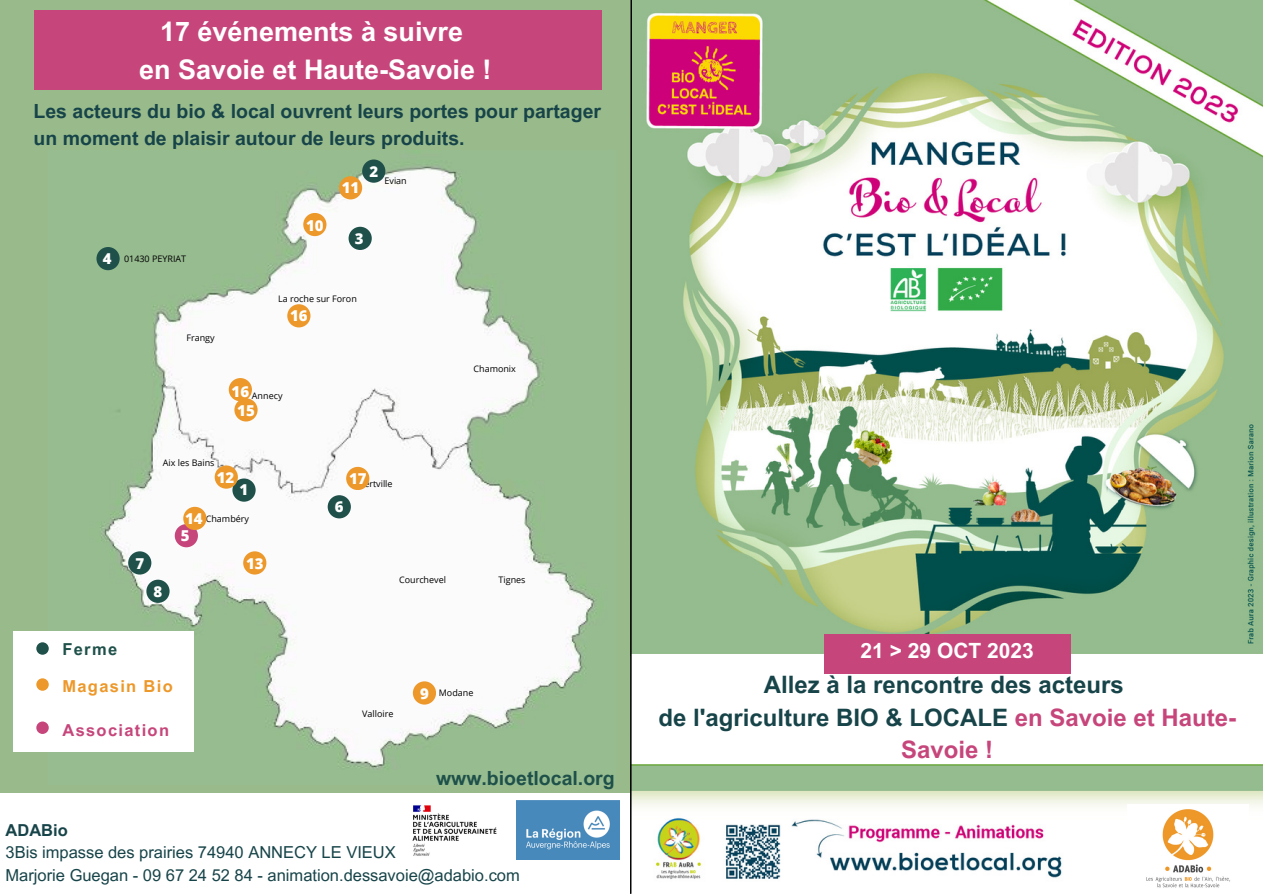
<style>
.page{position:relative;width:1263px;height:894px;background:#fff}
.page>*{position:absolute;margin:0;border:0;box-sizing:border-box;transform-origin:0 0}
.t1{font:700 27px "Arial MT Pro";color:#fff}
.t2{font:700 24px/32.5px "Arial MT Pro";color:#174449;text-align:center}
.t3{font:700 21px "Arial MT Pro";color:#fff}
.t4{font:700 19.5px/27px "Arial MT Pro";color:#174449}
.t5{font:700 19.5px "Arial MT Pro";color:#1f514a}
.t6{font:16.5px "Arial MT Pro";color:#174449}
.t7{font:700 16.5px "Arial MT Pro";letter-spacing:.08em;color:#c6467b}
.t8{font:700 16.5px "Arial MT Pro";letter-spacing:.08em;color:#ed982a}
.t9{font:700 16.5px "Arial MT Pro";color:#174449}
.t10{font:700 16.5px "Arial MT Pro";letter-spacing:.08em;color:#1f514a}
.t11{font:800 15px "Open Sans";color:#fff}
.t12{font:9px "Open Sans";color:#000}
.s1{color:#c6467b}
</style>
<div class="page">
<img style="left:632px;top:0;width:631px;height:879px">
<div style="left:631px;top:654px;width:631px;height:109px;background:#fff"></div>
<div style="left:824px;top:634px;width:247px;height:39px;background:#c6467b"></div>
<div style="left:1085px;top:829px;width:177px;height:64px;background:#fff"></div>
<img style="left:1127px;top:803px;width:121px;height:85px">
<div style="left:1px;top:0;width:629px;height:792px;background:#99bb8c"></div>
<svg style="left:630px;top:0;width:2px;height:893px;background:#252b24"></svg>
<div style="left:34px;top:10px;width:567px;height:79px;background:#c6467b"></div>
<img style="left:412px;top:805px;width:85px;height:51px">
<img style="left:516px;top:800px;width:103px;height:59px">
<img style="left:49px;top:163px;width:548px;height:607px">
<div style="left:362px;top:159px;width:23px;height:24px;background:#1f514a;border-radius:50%"></div>
<div style="left:349px;top:227px;width:23px;height:23px;background:#1f514a;border-radius:50%"></div>
<div style="left:232px;top:478px;width:24px;height:23px;background:#1f514a;border-radius:50%"></div>
<div style="left:146px;top:579px;width:24px;height:23px;background:#1f514a;border-radius:50%"></div>
<div style="left:128px;top:551px;width:23px;height:23px;background:#1f514a;border-radius:50%"></div>
<div style="left:328px;top:495px;width:23px;height:23px;background:#1f514a;border-radius:50%"></div>
<div style="left:229px;top:378px;width:23px;height:23px;background:#ed982a;border-radius:50%"></div>
<div style="left:303px;top:213px;width:23px;height:23px;background:#ed982a;border-radius:50%"></div>
<div style="left:413px;top:681px;width:23px;height:23px;background:#ed982a;border-radius:50%"></div>
<div style="left:215px;top:465px;width:23px;height:23px;background:#ed982a;border-radius:50%"></div>
<div style="left:243px;top:551px;width:23px;height:23px;background:#ed982a;border-radius:50%"></div>
<div style="left:175px;top:524px;width:23px;height:23px;background:#c6467b;border-radius:50%"></div>
<div style="left:183px;top:506px;width:23px;height:24px;background:#ed982a;border-radius:50%"></div>
<div style="left:339px;top:176px;width:23px;height:23px;background:#ed982a;border-radius:50%"></div>
<div style="left:234px;top:398px;width:24px;height:23px;background:#ed982a;border-radius:50%"></div>
<div style="left:96px;top:247px;width:24px;height:23px;background:#1f514a;border-radius:50%"></div>
<div style="left:287px;top:304px;width:23px;height:23px;background:#ed982a;border-radius:50%"></div>
<div style="left:13px;top:631px;width:181px;height:120px;background:#fff"></div>
<div style="left:36px;top:642px;width:13px;height:12px;background:#1f514a;border-radius:50%"></div>
<div style="left:36px;top:678px;width:13px;height:12px;background:#ed982a;border-radius:50%"></div>
<div style="left:36px;top:721px;width:13px;height:12px;background:#c6467b;border-radius:50%"></div>
<div style="left:346px;top:466px;width:23px;height:24px;background:#ed982a;border-radius:50%"></div>
<svg style="left:500px;top:478px;width:15px;height:19px"></svg>
<p class="t1" style="left:160px;top:22px;width:304px">17 événements à suivre</p>
<p class="t1" style="left:139px;top:59px;width:354px">en Savoie et Haute-Savoie !</p>
<p class="t4" style="left:34px;top:100px;width:569px">Les acteurs du bio &amp; local ouvrent leurs portes pour partager un moment de plaisir autour de leurs produits.</p>
<p class="t11" style="left:103px;top:248px;width:10px">4</p>
<p class="t12" style="left:124px;top:252px;width:64px">01430 PEYRIAT</p>
<p class="t12" style="left:186px;top:331px;width:30px">Frangy</p>
<p class="t12" style="left:163px;top:456px;width:53px">Aix les Bains</p>
<p class="t11" style="left:306px;top:215px;width:19px">10</p>
<p class="t11" style="left:342px;top:177px;width:19px">11</p>
<p class="t11" style="left:369px;top:161px;width:10px">2</p>
<p class="t12" style="left:384px;top:175px;width:24px">Evian</p>
<p class="t11" style="left:355px;top:228px;width:10px">3</p>
<p class="t12" style="left:278px;top:292px;width:80px">La roche sur Foron</p>
<p class="t11" style="left:290px;top:305px;width:19px">16</p>
<p class="t11" style="left:232px;top:380px;width:19px">16</p>
<p class="t12" style="left:252px;top:389px;width:32px">Annecy</p>
<p class="t11" style="left:237px;top:399px;width:19px">15</p>
<p class="t11" style="left:135px;top:552px;width:10px">7</p>
<p class="t11" style="left:217px;top:466px;width:19px">12</p>
<p class="t11" style="left:240px;top:479px;width:10px">1</p>
<p class="t11" style="left:185px;top:508px;width:19px">14</p>
<p class="t11" style="left:181px;top:525px;width:10px">5</p>
<p class="t12" style="left:206px;top:512px;width:45px">Chambéry</p>
<p class="t11" style="left:246px;top:552px;width:19px">13</p>
<p class="t11" style="left:349px;top:468px;width:19px">17</p>
<p class="t12" style="left:351px;top:477px;width:43px">Albertville</p>
<p class="t11" style="left:335px;top:496px;width:10px">6</p>
<p class="t12" style="left:473px;top:362px;width:44px">Chamonix</p>
<p class="t11" style="left:154px;top:580px;width:10px">8</p>
<p class="t10" style="left:62px;top:642px;width:56px">Ferme</p>
<p class="t8" style="left:62px;top:680px;width:112px">Magasin Bio</p>
<p class="t7" style="left:62px;top:723px;width:108px">Association</p>
<p class="t12" style="left:399px;top:573px;width:48px">Courchevel</p>
<p class="t12" style="left:499px;top:573px;width:29px">Tignes</p>
<p class="t12" style="left:362px;top:707px;width:33px">Valloire</p>
<p class="t11" style="left:420px;top:682px;width:10px">9</p>
<p class="t12" style="left:439px;top:686px;width:36px">Modane</p>
<p class="t5" style="left:436px;top:770px;width:180px">www.bioetlocal.org</p>
<p class="t9" style="left:6px;top:823px;width:64px">ADABio</p>
<p class="t6" style="left:6px;top:846px;width:392px">3Bis impasse des prairies 74940 ANNECY LE VIEUX</p>
<p class="t6" style="left:6px;top:868px;width:516px">Marjorie Guegan - 09 67 24 52 84 - animation.dessavoie@adabio.com</p>
<p class="t3" style="left:861px;top:642px;width:175px">21 &gt; 29 OCT 2023</p>
<p class="t2" style="left:764px;top:671px;width:361px">Allez à la rencontre des acteurs</p>
<p class="t2" style="left:658px;top:703px;width:579px">de l'agriculture BIO &amp; LOCALE <span class="s1">en Savoie et Haute-<br>Savoie !</span></p>
</div>
